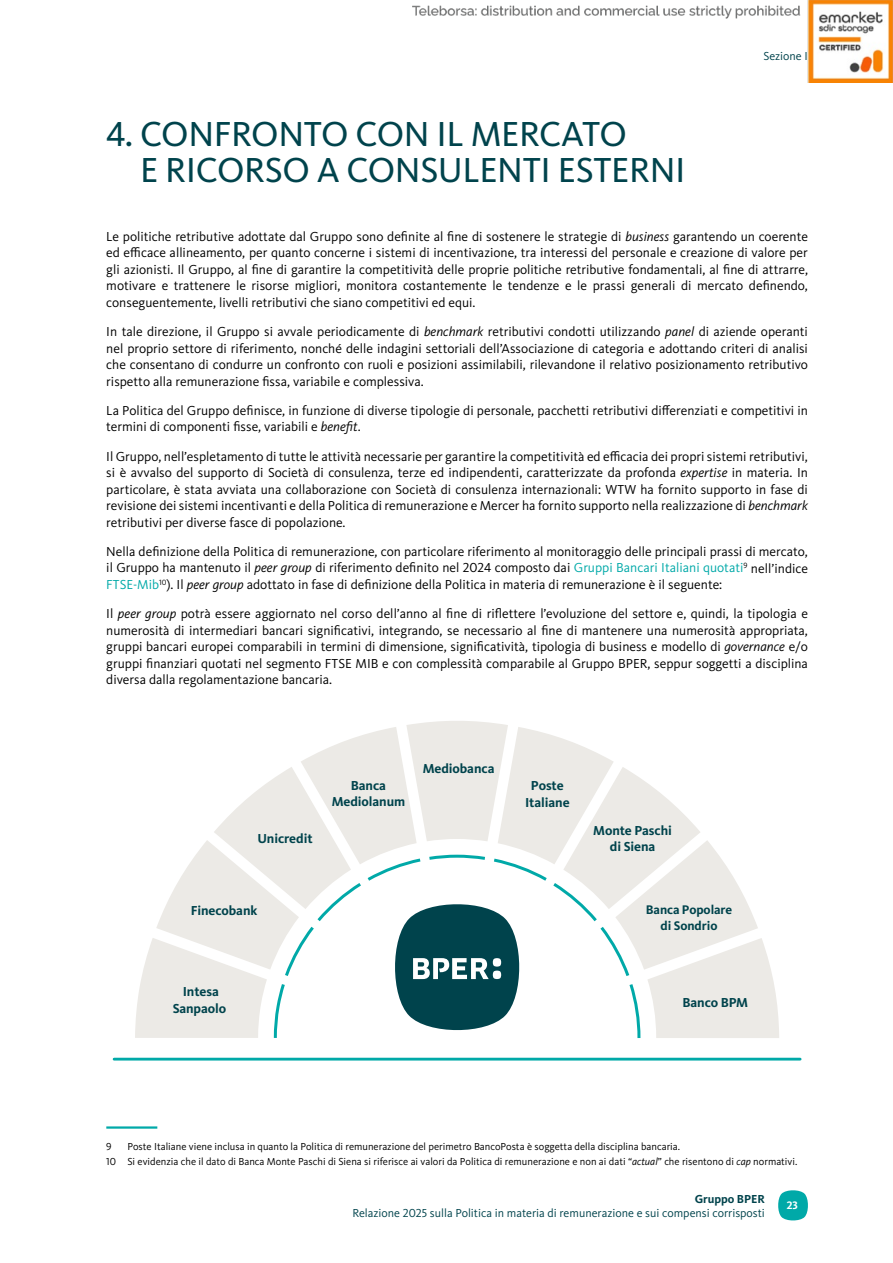
<style>
.page{position:relative;width:893px;height:1263px;background:#fff}
.page>*{position:absolute;margin:0;border:0;box-sizing:border-box;transform-origin:0 0}
.t1{font:36px/36px "Kievit Pro";letter-spacing:-.01em;color:#00434c}
.t2{font:13.5px/16.5px "Kievit Pro";color:#000;text-align:justify}
.t3{font:700 13.5px/16.5px "Kievit Pro";letter-spacing:-.005em;color:#00434c;text-align:center}
.t4{font:700 12.9px/15.9px "Kievit Pro";letter-spacing:-.005em;color:#00434c;text-align:center}
.t5{font:12px "Kievit Pro";color:#00434c}
.t6{font:700 12px "Kievit Pro";color:#00434c}
.t7{font:700 11.25px "Kievit Pro";color:#fff}
.t8{font:10.5px/15.6px "Kievit Pro";color:#000}
.s1{font-style:italic}
.s2{color:#00a9a8}
</style>
<div class="page">
<svg style="left:778px;top:1190px;width:30px;height:31px"></svg>
<hr style="left:106px;top:1126px;width:51px;height:3px;background:#00a9a8">
<svg style="left:135px;top:721px;width:644px;height:317px;fill:#eceae6"></svg>
<svg style="left:272px;top:853px;width:370px;height:186px"></svg>
<hr style="left:114px;top:1058px;width:686px;height:2px;background:#00a9a8">
<svg style="left:390px;top:899px;width:134px;height:136px"></svg>
<img style="left:413px;top:0;width:480px;height:82px">
<h1 class="t1" style="left:140px;top:116px;width:547px;text-indent:-34px">4. CONFRONTO CON IL MERCATO<br>E RICORSO A CONSULENTI ESTERNI</h1>
<p class="t5" style="left:763px;top:49px;width:46px">Sezione I</p>
<p class="t2" style="left:106px;top:228px;width:703px">Le politiche retributive adottate dal Gruppo sono definite al fine di sostenere le strategie di <span class="s1">business</span> garantendo un coerente ed efficace allineamento, per quanto concerne i sistemi di incentivazione, tra interessi del personale e creazione di valore per gli azionisti. Il Gruppo, al fine di garantire la competitività delle proprie politiche retributive fondamentali, al fine di attrarre, motivare e trattenere le risorse migliori, monitora costantemente le tendenze e le prassi generali di mercato definendo, conseguentemente, livelli retributivi che siano competitivi ed equi.</p>
<p class="t2" style="left:106px;top:323px;width:703px">In tale direzione, il Gruppo si avvale periodicamente di <span class="s1">benchmark</span> retributivi condotti utilizzando <span class="s1">panel</span> di aziende operanti nel proprio settore di riferimento, nonché delle indagini settoriali dell’Associazione di categoria e adottando criteri di analisi che consentano di condurre un confronto con ruoli e posizioni assimilabili, rilevandone il relativo posizionamento retributivo rispetto alla remunerazione fissa, variabile e complessiva.</p>
<p class="t2" style="left:106px;top:402px;width:703px">La Politica del Gruppo definisce, in funzione di diverse tipologie di personale, pacchetti retributivi differenziati e competitivi in termini di componenti fisse, variabili e <span class="s1">benefit</span>.</p>
<p class="t2" style="left:106px;top:448px;width:703px">Il Gruppo, nell’espletamento di tutte le attività necessarie per garantire la competitività ed efficacia dei propri sistemi retributivi, si è avvalso del supporto di Società di consulenza, terze ed indipendenti, caratterizzate da profonda <span class="s1">expertise</span> in materia. In particolare, è stata avviata una collaborazione con Società di consulenza internazionali: WTW ha fornito supporto in fase di revisione dei sistemi incentivanti e della Politica di remunerazione e Mercer ha fornito supporto nella realizzazione di <span class="s1">benchmark </span>retributivi per diverse fasce di popolazione.</p>
<p class="t2" style="left:106px;top:543px;width:703px">Nella definizione della Politica di remunerazione, con particolare riferimento al monitoraggio delle principali prassi di mercato, il Gruppo ha mantenuto il <span class="s1">peer group</span> di riferimento definito nel 2024 composto dai <span class="s2">Gruppi Bancari Italiani quotati</span><sup>9</sup> nell’indice <span class="s2">FTSE-Mib</span><sup>10</sup>). Il <span class="s1">peer group</span> adottato in fase di definizione della Politica in materia di remunerazione è il seguente:</p>
<p class="t2" style="left:106px;top:605px;width:703px">Il <span class="s1">peer group</span> potrà essere aggiornato nel corso dell’anno al fine di riflettere l’evoluzione del settore e, quindi, la tipologia e numerosità di intermediari bancari significativi, integrando, se necessario al fine di mantenere una numerosità appropriata, gruppi bancari europei comparabili in termini di dimensione, significatività, tipologia di business e modello di <span class="s1">governance</span> e/o gruppi finanziari quotati nel segmento FTSE MIB e con complessità comparabile al Gruppo BPER, seppur soggetti a disciplina diversa dalla regolamentazione bancaria.</p>
<p class="t3" style="left:258px;top:830px;width:56px">Unicredit</p>
<p class="t3" style="left:332px;top:777px;width:75px">Banca<br>Mediolanum</p>
<p class="t3" style="left:423px;top:760px;width:73px">Mediobanca</p>
<p class="t3" style="left:191px;top:902px;width:68px">Finecobank</p>
<p class="t3" style="left:525px;top:778px;width:46px">Poste<br>Italiane</p>
<p class="t3" style="left:593px;top:822px;width:80px">Monte Paschi di Siena</p>
<p class="t4" style="left:646px;top:902px;width:88px">Banca Popolare di Sondrio</p>
<p class="t3" style="left:173px;top:983px;width:55px">Intesa<br>Sanpaolo</p>
<p class="t3" style="left:683px;top:994px;width:67px">Banco BPM</p>
<p class="t8" style="left:106px;top:1138px;width:692px;text-indent:21px">Poste Italiane viene inclusa in quanto la Politica di remunerazione del perimetro BancoPosta è soggetta della disciplina bancaria.<br>10 Si evidenzia che il dato di Banca Monte Paschi di Siena si riferisce ai valori da Politica di remunerazione e non ai dati “<span class="s1">actual</span>” che risentono di <span class="s1">cap</span> normativi.</p>
<p class="t8" style="left:106px;top:1138px;width:7px">9</p>
<p class="t6" style="left:695px;top:1191px;width:72px">Gruppo BPER</p>
<p class="t5" style="left:352px;top:1206px;width:414px">Relazione 2025 sulla Politica in materia di remunerazione e sui compensi corrisposti</p>
<p class="t7" style="left:787px;top:1198px;width:13px">23</p>
</div>
